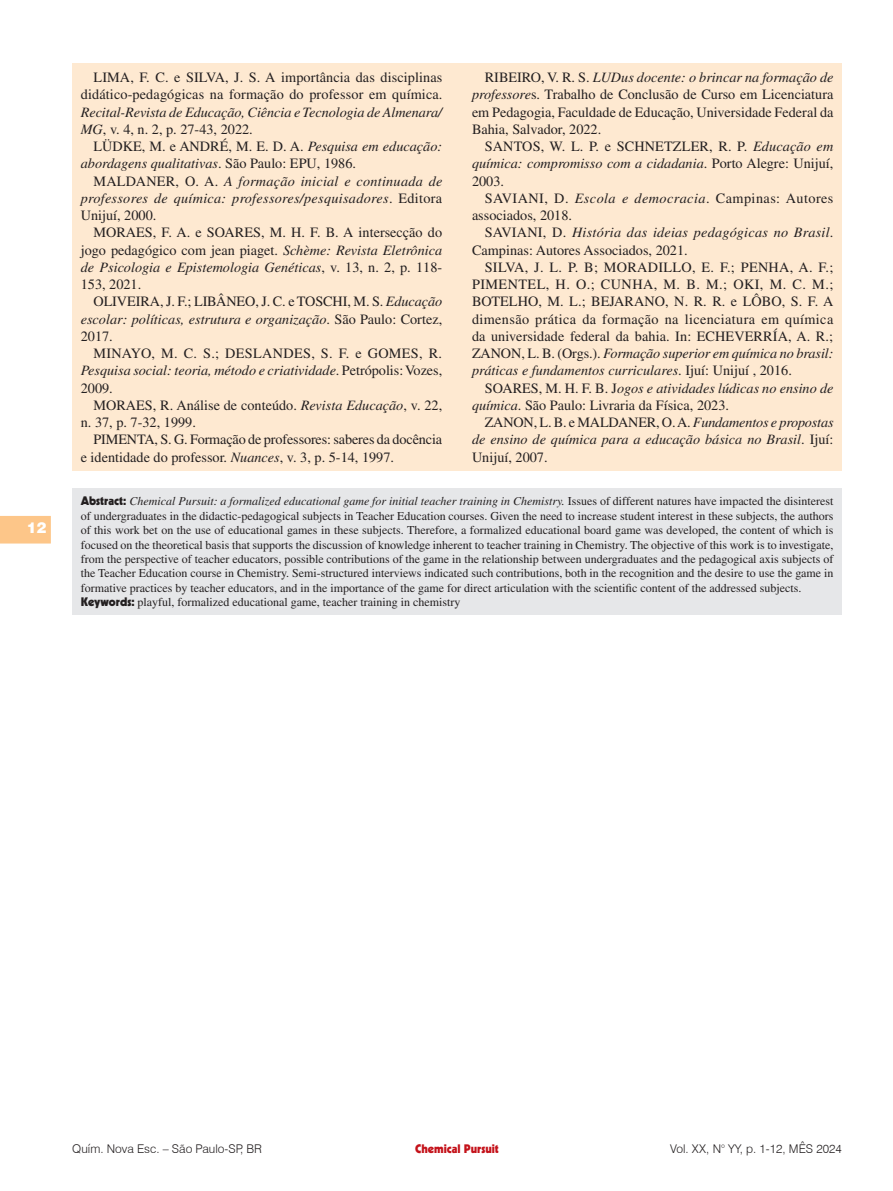
<style>
.page{position:relative;width:893px;height:1191px;background:#fff}
.page>*{position:absolute;margin:0;border:0;box-sizing:border-box;transform-origin:0 0}
.t1{font:900 15px "Swiss 721 BT";color:#fff}
.Bibliografia{font:14.25px/17.2px "Times LT Std";color:#231f20;text-align:justify}
.Bibliografia-2{font:italic 14.25px/17.2px "Times LT Std";color:#231f20;text-align:justify}
.Bibliografia-3{font:14.25px/17.2px "Times LT Std";letter-spacing:.03em;color:#231f20}
.Abstract{font:12px/14.4px "Times LT Std";color:#231f20;text-align:justify}
.t2{font:300 12px "Swiss 721 BT";color:#231f20}
.t3{font:900 12px "Kabel LT Std";color:#c4121a}
.s1{font-style:italic}
.s2{font-style:normal}
.s3{font-family:"Kabel LT Std";font-weight:900}
</style>
<div class="page">
<svg style="left:0;top:516px;width:51px;height:27px"></svg>
<div style="left:72px;top:64px;width:770px;height:407px;background:#fee9d1"></div>
<div style="left:72px;top:488px;width:770px;height:127px;background:#e6e7e9"></div>
<p class="t1" style="left:27px;top:518px;width:21px">12</p>
<p class="Bibliografia" style="left:81px;top:69px;width:363px;text-indent:13px">LIMA, F. C. e SILVA, J. S. A importância das disciplinas didático-pedagógicas na formação do professor em química.<br><span class="s1">Recital-Revista de Educação, Ciência e Tecnologia de Almenara/ MG</span>, v. 4, n. 2, p. 27-43, 2022.</p>
<p class="Bibliografia" style="left:81px;top:138px;width:363px;text-indent:13px">LÜDKE, M. e ANDRÉ, M. E. D. A. <span class="s1">Pesquisa em educação: abordagens qualitativas</span>. São Paulo: EPU, 1986.</p>
<p class="Bibliografia-2" style="left:81px;top:172px;width:363px;text-indent:13px"><span class="s2">MALDANER, O. A.</span> A formação inicial e continuada de professores de química: professores/pesquisadores<span class="s2">. Editora Unijuí, 2000.</span></p>
<p class="Bibliografia" style="left:81px;top:224px;width:363px;text-indent:13px">MORAES, F. A. e SOARES, M. H. F. B. A intersecção do jogo pedagógico com jean piaget. <span class="s1">Schème: Revista Eletrônica de Psicologia e Epistemologia Genéticas</span>, v. 13, n. 2, p. 118- 153, 2021.</p>
<p class="Bibliografia" style="left:81px;top:293px;width:363px;text-indent:13px">OLIVEIRA, J. F.; LIBÂNEO, J. C. e TOSCHI, M. S. <span class="s1">Educação escolar: políticas, estrutura e organização</span>. São Paulo: Cortez, 2017.</p>
<p class="Bibliografia" style="left:81px;top:345px;width:363px;text-indent:13px">MINAYO, M. C. S.; DESLANDES, S. F. e GOMES, R.<br><span class="s1">Pesquisa social: teoria, método e criatividade</span>. Petrópolis: Vozes, 2009.</p>
<p class="Bibliografia" style="left:81px;top:396px;width:363px;text-indent:13px">MORAES, R. Análise de conteúdo. <span class="s1">Revista Educação</span>, v. 22, n. 37, p. 7-32, 1999.</p>
<p class="Bibliografia" style="left:81px;top:431px;width:363px;text-indent:13px">PIMENTA, S. G. Formação de professores: saberes da docência e identidade do professor. <span class="s1">Nuances</span>, v. 3, p. 5-14, 1997.</p>
<p class="Bibliografia" style="left:472px;top:69px;width:363px;text-indent:13px">RIBEIRO, V. R. S. <span class="s1">LUDus docente: o brincar na formação de professore</span>s. Trabalho de Conclusão de Curso em Licenciatura em Pedagogia, Faculdade de Educação, Universidade Federal da Bahia, Salvador, 2022.</p>
<p class="Bibliografia" style="left:472px;top:138px;width:363px;text-indent:13px">SANTOS, W. L. P. e SCHNETZLER, R. P. <span class="s1">Educação em química: compromisso com a cidadania</span>. Porto Alegre: Unijuí, 2003.</p>
<p class="Bibliografia-3" style="left:472px;top:189px;width:363px;text-indent:13px">SAVIANI, D. <span class="s1">Escola e democracia</span>. Campinas: Autores associados, 2018.</p>
<p class="Bibliografia" style="left:472px;top:224px;width:363px;text-indent:13px">SAVIANI, D. <span class="s1">História das ideias pedagógicas no Brasil</span>.<br>Campinas: Autores Associados, 2021.</p>
<p class="Bibliografia" style="left:472px;top:258px;width:363px;text-indent:13px">SILVA, J. L. P. B; MORADILLO, E. F.; PENHA, A. F.; PIMENTEL, H. O.; CUNHA, M. B. M.; OKI, M. C. M.; BOTELHO, M. L.; BEJARANO, N. R. R. e LÔBO, S. F. A dimensão prática da formação na licenciatura em química da universidade federal da bahia. In: ECHEVERRÍA, A. R.; ZANON, L. B. (Orgs.). <span class="s1">Formação superior em química no brasil: práticas e fundamentos curriculares</span>. Ijuí: Unijuí , 2016.</p>
<p class="Bibliografia" style="left:472px;top:379px;width:363px;text-indent:13px">SOARES, M. H. F. B. J<span class="s1">ogos e atividades lúdicas no ensino de química</span>. São Paulo: Livraria da Física, 2023.</p>
<p class="Bibliografia-2" style="left:472px;top:414px;width:363px;text-indent:13px"><span class="s2">ZANON, L. B. e MALDANER, O. A.</span> Fundamentos e propostas de ensino de química para a educação básica no Brasil<span class="s2">. Ijuí:<br>Unijuí, 2007.</span></p>
<p class="Abstract" style="left:81px;top:494px;width:754px"><span class="s3">Abstract:</span> <span class="s1">Chemical Pursuit: a formalized educational game for initial teacher training in Chemistry.</span> Issues of different natures have impacted the disinterest of undergraduates in the didactic-pedagogical subjects in Teacher Education courses. Given the need to increase student interest in these subjects, the authors of this work bet on the use of educational games in these subjects. Therefore, a formalized educational board game was developed, the content of which is focused on the theoretical basis that supports the discussion of knowledge inherent to teacher training in Chemistry. The objective of this work is to investigate, from the perspective of teacher educators, possible contributions of the game in the relationship between undergraduates and the pedagogical axis subjects of the Teacher Education course in Chemistry. Semi-structured interviews indicated such contributions, both in the recognition and the desire to use the game in formative practices by teacher educators, and in the importance of the game for direct articulation with the scientific content of the addressed subjects.</p>
<p class="Abstract" style="left:81px;top:595px;width:381px"><span class="s3">Keywords:</span> playful, formalized educational game, teacher training in chemistry</p>
<p class="t2" style="left:72px;top:1141px;width:191px">Quím. Nova Esc. – São Paulo-SP, BR</p>
<p class="t2" style="left:670px;top:1141px;width:173px">Vol. XX, N° YY, p. 1-12, MÊS 2024</p>
<p class="t3" style="left:415px;top:1141px;width:85px">Chemical Pursuit</p>
</div>
